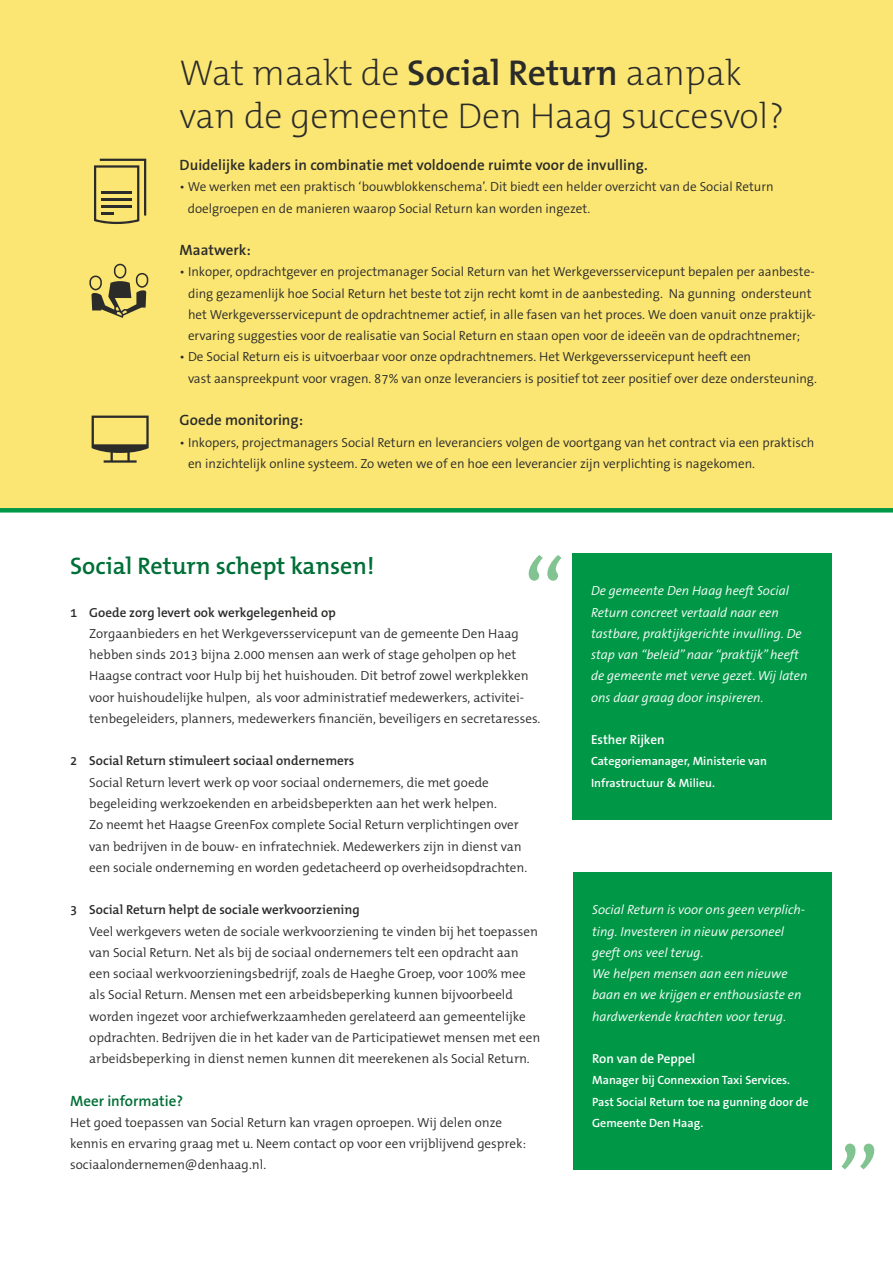
<style>
.page{position:relative;width:893px;height:1263px;background:#fff}
.page>*{position:absolute;margin:0;border:0;box-sizing:border-box;transform-origin:0 0}
.t1{font:200 36px/42.5px "The Mix B W2";color:#2b2b2a}
.t2{font:600 24px "The Mix B W6";color:#006f37}
.t3{font:600 15px "The Sans B W6";color:#2b2b2a}
.t4{font:600 15px "The Sans B W6";color:#006f37}
.t5{font:300 13.2px/21.3px "The Mix B W4";color:#2b2b2a}
.t6{font:300 13.2px/21.3px "The Sans B W4";color:#2b2b2a}
.t7{font:italic 300 13.2px/21.3px "The Sans B W4";color:#fff}
.t8{font:600 13.2px "The Mix B W6";color:#2b2b2a}
.t9{font:600 13.2px "The Sans B W6";color:#fff}
.t10{font:600 12px/21.3px "The Sans B W6";color:#fff}
.s1{font-family:"The Mix B W6";font-weight:600}
</style>
<div class="page">
<div style="left:0;top:0;width:893px;height:510px;background:#fbe673"></div>
<hr style="left:0;top:508px;width:893px;height:4px;background:#009847">
<div style="left:572px;top:553px;width:259px;height:267px;background:#009847"></div>
<div style="left:573px;top:872px;width:258px;height:297px;background:#009847"></div>
<svg style="left:89px;top:264px;width:59px;height:54px"></svg>
<svg style="left:94px;top:159px;width:52px;height:65px"></svg>
<svg style="left:92px;top:416px;width:57px;height:47px"></svg>
<svg style="left:528px;top:555px;width:33px;height:26px"></svg>
<svg style="left:841px;top:1143px;width:34px;height:26px"></svg>
<h1 class="t1" style="left:180px;top:52px;width:606px">Wat maakt de <span class="s1">Social Return</span> aanpak van de gemeente Den Haag succesvol?</h1>
<p class="t3" style="left:180px;top:155px;width:470px">Duidelijke kaders in combinatie met voldoende ruimte voor de invulling.</p>
<p class="t6" style="left:188px;top:176px;width:587px;text-indent:-8px">• We werken met een praktisch ‘bouwblokkenschema’. Dit biedt een helder overzicht van de Social Return doelgroepen en de manieren waarop Social Return kan worden ingezet.</p>
<p class="t3" style="left:180px;top:240px;width:73px">Maatwerk:</p>
<p class="t6" style="left:188px;top:261px;width:629px;text-indent:-8px">• Inkoper, opdrachtgever en projectmanager Social Return van het Werkgeversservicepunt bepalen per aanbeste&shy;ding gezamenlijk hoe Social Return het beste tot zijn recht komt in de aanbesteding. Na gunning ondersteunt het Werkgeversservicepunt de opdrachtnemer actief, in alle fasen van het proces. We doen vanuit onze praktijk&shy;ervaring suggesties voor de realisatie van Social Return en staan open voor de ideeën van de opdrachtnemer;</p>
<p class="t6" style="left:188px;top:346px;width:631px;text-indent:-8px">• De Social Return eis is uitvoerbaar voor onze opdrachtnemers. Het Werkgeversservicepunt heeft een<br>vast aanspreekpunt voor vragen. 87% van onze leveranciers is positief tot zeer positief over deze ondersteuning.</p>
<p class="t3" style="left:180px;top:410px;width:125px">Goede monitoring:</p>
<p class="t6" style="left:188px;top:431px;width:628px;text-indent:-8px">• Inkopers, projectmanagers Social Return en leveranciers volgen de voortgang van het contract via een praktisch en inzichtelijk online systeem. Zo weten we of en hoe een leverancier zijn verplichting is nagekomen.</p>
<h2 class="t2" style="left:70px;top:550px;width:306px">Social Return schept kansen!</h2>
<p class="t8" style="left:70px;top:604px;width:267px">1 Goede zorg levert ook werkgelegenheid op</p>
<p class="t5" style="left:89px;top:623px;width:453px">Zorgaanbieders en het Werkgeversservicepunt van de gemeente Den Haag hebben sinds 2013 bijna 2.000 mensen aan werk of stage geholpen op het Haagse contract voor Hulp bij het huishouden. Dit betrof zowel werkplekken voor huishoudelijke hulpen, als voor administratief medewerkers, activitei&shy;tenbegeleiders, planners, medewerkers financiën, beveiligers en secretaresses.</p>
<p class="t8" style="left:70px;top:752px;width:286px">2 Social Return stimuleert sociaal ondernemers</p>
<p class="t5" style="left:89px;top:772px;width:439px">Social Return levert werk op voor sociaal ondernemers, die met goede begeleiding werkzoekenden en arbeidsbeperkten aan het werk helpen.<br>Zo neemt het Haagse GreenFox complete Social Return verplichtingen over van bedrijven in de bouw- en infratechniek. Medewerkers zijn in dienst van een sociale onderneming en worden gedetacheerd op overheidsopdrachten.</p>
<p class="t8" style="left:70px;top:901px;width:291px">3 Social Return helpt de sociale werkvoorziening</p>
<p class="t5" style="left:89px;top:920px;width:453px">Veel werkgevers weten de sociale werkvoorziening te vinden bij het toepassen van Social Return. Net als bij de sociaal ondernemers telt een opdracht aan een sociaal werkvoorzieningsbedrijf, zoals de Haeghe Groep, voor 100% mee als Social Return. Mensen met een arbeidsbeperking kunnen bijvoorbeeld worden ingezet voor archiefwerkzaamheden gerelateerd aan gemeentelijke opdrachten. Bedrijven die in het kader van de Participatiewet mensen met een arbeidsbeperking in dienst nemen kunnen dit meerekenen als Social Return.</p>
<p class="t4" style="left:70px;top:1091px;width:115px">Meer informatie?</p>
<p class="t5" style="left:70px;top:1112px;width:457px">Het goed toepassen van Social Return kan vragen oproepen. Wij delen onze kennis en ervaring graag met u. Neem contact op voor een vrijblijvend gesprek: sociaalondernemen@denhaag.nl.</p>
<p class="t7" style="left:591px;top:581px;width:218px">De gemeente Den Haag heeft Social Return concreet vertaald naar een tastbare, praktijkgerichte invulling. De stap van “beleid” naar “praktijk” heeft de gemeente met verve gezet. Wij laten ons daar graag door inspireren.</p>
<p class="t9" style="left:591px;top:731px;width:75px">Esther Rijken</p>
<p class="t10" style="left:591px;top:751px;width:178px">Categoriemanager, Ministerie van<br>Infrastructuur &amp; Milieu.</p>
<p class="t7" style="left:592px;top:899px;width:215px">Social Return is voor ons geen verplich&shy;ting. Investeren in nieuw personeel geeft ons veel terug.<br>We helpen mensen aan een nieuwe baan en we krijgen er enthousiaste en hardwerkende krachten voor terug.</p>
<p class="t9" style="left:592px;top:1050px;width:105px">Ron van de Peppel</p>
<p class="t10" style="left:592px;top:1070px;width:218px">Manager bij Connexxion Taxi Services.<br>Past Social Return toe na gunning door de<br>Gemeente Den Haag.</p>
</div>
